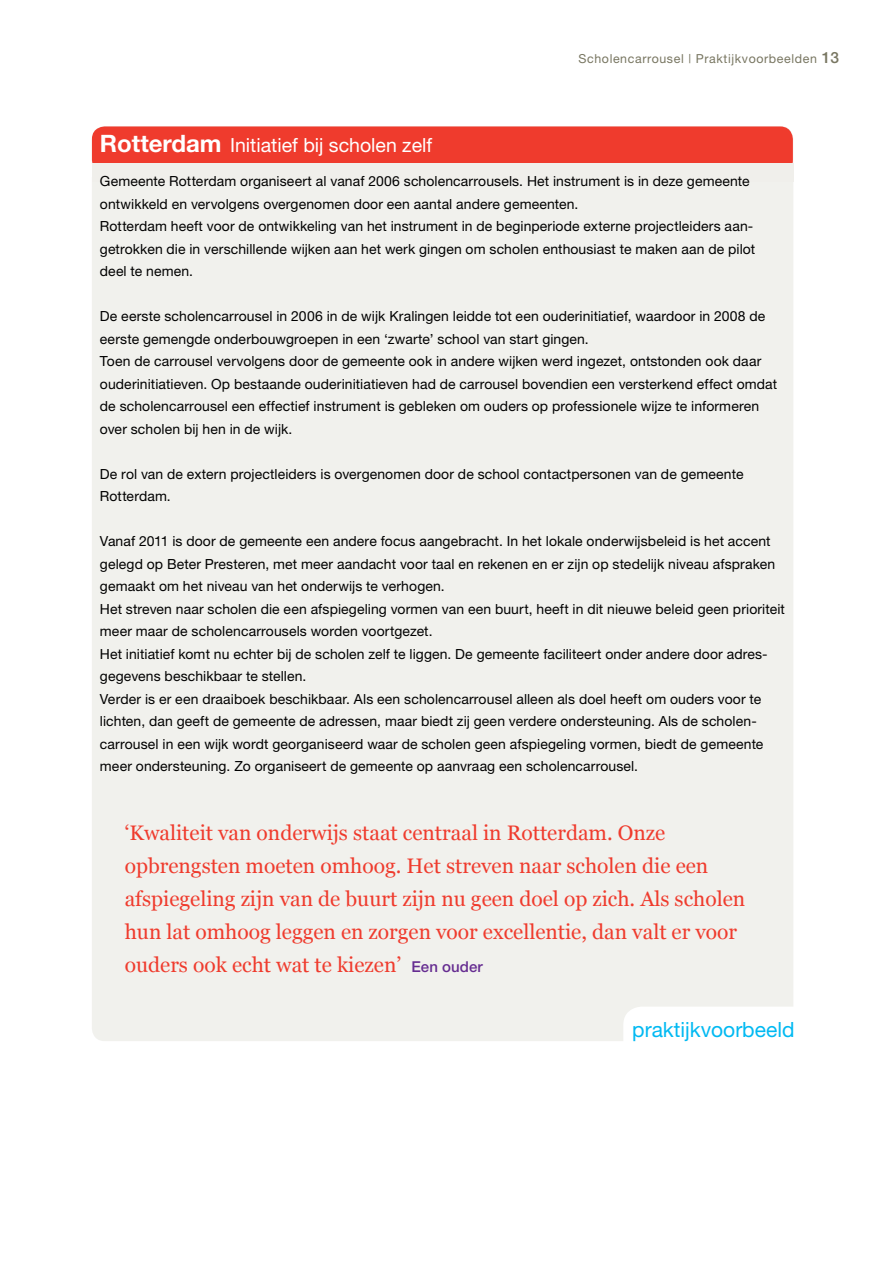
<style>
.page{position:relative;width:893px;height:1263px;background:#fff}
.page>*{position:absolute;margin:0;border:0;box-sizing:border-box;transform-origin:0 0}
.t1{font:21px/33px "Georgia";color:#ef3b2d}
.t2{font:21px "Helvetica Neue";color:#00b9f2}
.t3{font:19.5px "Helvetica Neue East A";color:#fff}
.t4{font:13.95px/22.5px "Helvetica Neue";letter-spacing:.01em;color:#000}
.t5{font:12.45px "Helvetica Neue";letter-spacing:.05em;color:#787661}
.s1{font-weight:500;font-size:15.45px}
.s2{font-family:"Helvetica Neue";font-weight:700;font-size:24px}
.s3{font-family:"Helvetica Neue";font-weight:500;font-size:15px;color:#662d91}
</style>
<div class="page">
<div style="left:92px;top:126px;width:701px;height:915px;background:#f1f1ed;border-radius:13px"></div>
<div style="left:92px;top:126px;width:701px;height:47px;background:#ef3b2d;border-radius:13px"></div>
<div style="left:92px;top:164px;width:701px;height:18px;background:#f0efeb"></div>
<div style="left:623px;top:1006px;width:189px;height:77px;background:#fff;border-radius:18px"></div>
<p class="t5" style="left:578px;top:51px;width:262px">Scholencarrousel | Praktijkvoorbeelden <span class="s1">13</span></p>
<h2 class="t3" style="left:100px;top:133px;width:334px"><span class="s2">Rotterdam</span> Initiatief bij scholen zelf</h2>
<p class="t4" style="left:100px;top:170px;width:657px">Gemeente Rotterdam organiseert al vanaf 2006 scholencarrousels. Het instrument is in deze gemeente ontwikkeld en vervolgens overgenomen door een aantal andere gemeenten.<br>Rotterdam heeft voor de ontwikkeling van het instrument in de beginperiode externe projectleiders aan&shy;getrokken die in verschillende wijken aan het werk gingen om scholen enthousiast te maken aan de pilot deel te nemen.</p>
<p class="t4" style="left:100px;top:305px;width:679px">De eerste scholencarrousel in 2006 in de wijk Kralingen leidde tot een ouderinitiatief, waardoor in 2008 de eerste gemengde onderbouwgroepen in een ‘zwarte’ school van start gingen.<br>Toen de carrousel vervolgens door de gemeente ook in andere wijken werd ingezet, ontstonden ook daar ouderinitiatieven. Op bestaande ouderinitiatieven had de carrousel bovendien een versterkend effect omdat de scholencarrousel een effectief instrument is gebleken om ouders op professionele wijze te informeren over scholen bij hen in de wijk.</p>
<p class="t4" style="left:100px;top:462px;width:645px">De rol van de extern projectleiders is overgenomen door de school contactpersonen van de gemeente<br>Rotterdam.</p>
<p class="t4" style="left:100px;top:530px;width:686px">Vanaf 2011 is door de gemeente een andere focus aangebracht. In het lokale onderwijsbeleid is het accent gelegd op Beter Presteren, met meer aandacht voor taal en rekenen en er zijn op stedelijk niveau afspraken gemaakt om het niveau van het onderwijs te verhogen.<br>Het streven naar scholen die een afspiegeling vormen van een buurt, heeft in dit nieuwe beleid geen prioriteit meer maar de scholencarrousels worden voortgezet.<br>Het initiatief komt nu echter bij de scholen zelf te liggen. De gemeente faciliteert onder andere door adres&shy;gegevens beschikbaar te stellen.<br>Verder is er een draaiboek beschikbaar. Als een scholencarrousel alleen als doel heeft om ouders voor te lichten, dan geeft de gemeente de adressen, maar biedt zij geen verdere ondersteuning. Als de scholen&shy;carrousel in een wijk wordt georganiseerd waar de scholen geen afspiegeling vormen, biedt de gemeente meer ondersteuning. Zo organiseert de gemeente op aanvraag een scholencarrousel.</p>
<p class="t1" style="left:125px;top:816px;width:622px">‘Kwaliteit van onderwijs staat centraal in Rotterdam. Onze opbrengsten moeten omhoog. Het streven naar scholen die een afspiegeling zijn van de buurt zijn nu geen doel op zich. Als scholen hun lat omhoog leggen en zorgen voor excellentie, dan valt er voor ouders ook echt wat te kiezen’ <span class="s3">Een ouder</span></p>
<h1 class="t2" style="left:632px;top:1017px;width:164px">praktijkvoorbeeld</h1>
</div>
